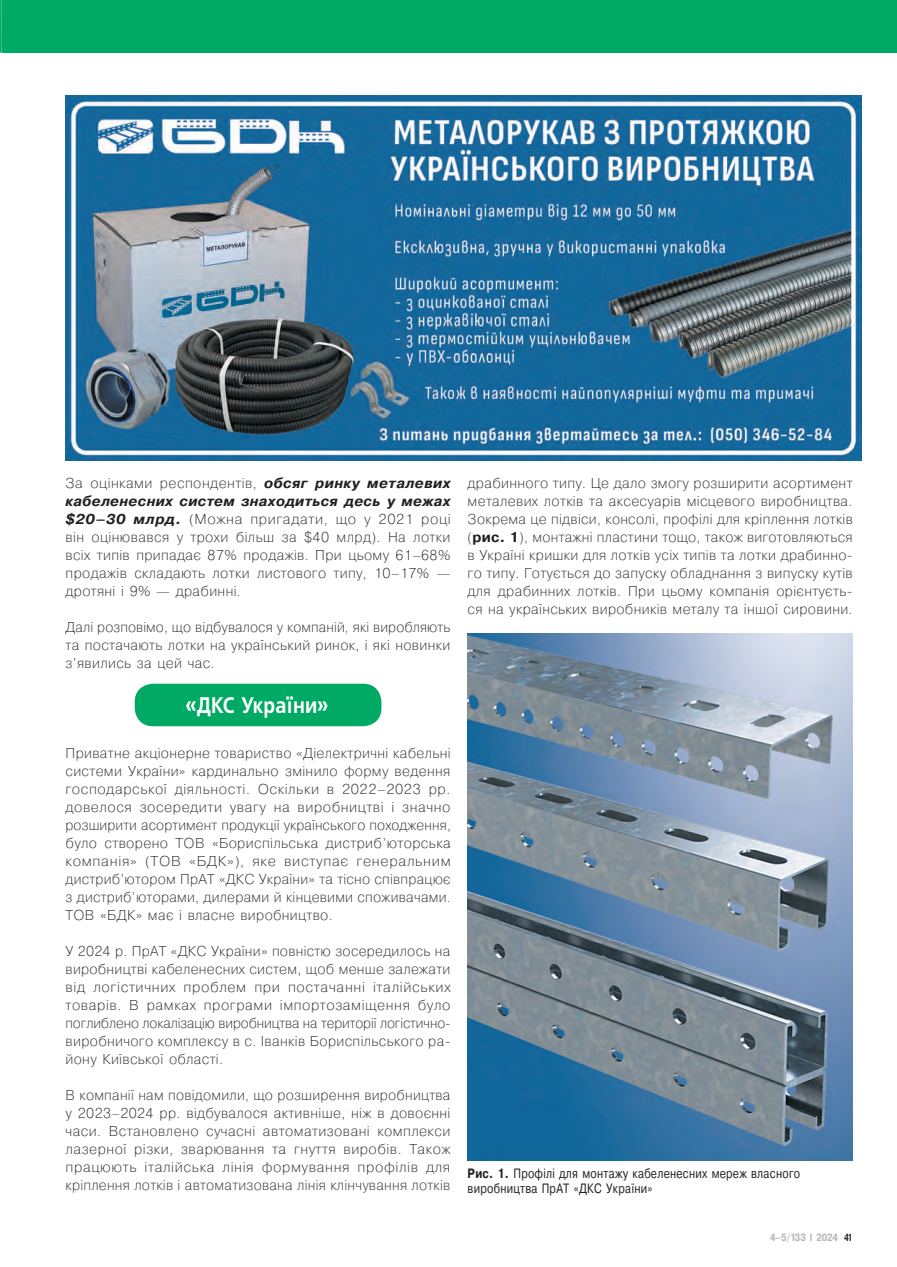
<style>
.page{position:relative;width:897px;height:1267px;background:#fff}
.page>*{position:absolute;margin:0;border:0;box-sizing:border-box;transform-origin:0 0}
.t1{font:600 22.5px "Free Set";letter-spacing:.005em;color:#fff;scale:.85 1}
.Текст_osn_GREP{font:200 14.25px/18px "Pragmatica";letter-spacing:.025em;color:#231f20;text-align:justify}
.Рис__-_подп_GREP{font:13.5px/15px "Pragmatica";letter-spacing:.025em;color:#231f20;scale:.8 1}
.Нижний_колонтитул_R{font:700 10.5px "Pragmatica";color:#b2b3b7;scale:.8 1}
.Номер_стр_R{font:700 10.5px "Pragmatica";color:#231f20;scale:.7 1}
.s1{font-weight:700;font-style:italic}
.s2{font-weight:700}
</style>
<div class="page">
<div style="left:2px;top:0;width:894px;height:53px;background:#00a964"></div>
<div style="left:135px;top:683px;width:246px;height:43px;background:#00a964;border-radius:18px"></div>
<img style="left:467px;top:633px;width:385px;height:527px">
<img style="left:66px;top:95px;width:795px;height:366px">
<svg style="left:0;top:0;width:2px;height:53px"></svg>
<p class="Текст_osn_GREP" style="left:66px;top:473px;width:386px">За оцінками респондентів, <span class="s1">обсяг ринку металевих кабеленесних систем знаходиться десь у межах $20–30 млрд.</span> (Можна пригадати, що у 2021 році він оцінювався у трохи більш за $40 млрд). На лотки всіх типів припадає 87% продажів. При цьому 61–68% продажів складають лотки листового типу, 10–17% — дротяні і 9% — драбинні.</p>
<p class="Текст_osn_GREP" style="left:66px;top:617px;width:386px">Далі розповімо, що відбувалося у компаній, які виробляють та постачають лотки на український ринок, і які новинки з’явились за цей час.</p>
<p class="t1" style="left:185px;top:692px;width:170px">«ДКС України»</p>
<p class="Текст_osn_GREP" style="left:66px;top:743px;width:387px">Приватне акціонерне товариство «Діелектричні кабельні системи України» кардинально змінило форму ведення господарської діяльності. Оскільки в 2022–2023 рр. довелося зосередити увагу на виробництві і значно розширити асортимент продукції українського походження, було створено ТОВ «Бориспільська дистриб’юторська компанія» (ТОВ «БДК»), яке виступає генеральним дистриб’ютором ПрАТ «ДКС України» та тісно співпрацює з дистриб’юторами, дилерами й кінцевими споживачами.<br>ТОВ «БДК» має і власне виробництво.</p>
<p class="Текст_osn_GREP" style="left:66px;top:941px;width:386px">У 2024 р. ПрАТ «ДКС України» повністю зосередилось на виробництві кабеленесних систем, щоб менше залежати від логістичних проблем при постачанні італійських товарів. В рамках програми імпортозаміщення було поглиблено локалізацію виробництва на території логістично&shy;виробничого комплексу в с. Іванків Бориспільського ра&shy;йону Київської області.</p>
<p class="Текст_osn_GREP" style="left:66px;top:1085px;width:386px">В компанії нам повідомили, що розширення виробництва у 2023–2024 рр. відбувалося активніше, ніж в довоєнні часи. Встановлено сучасні автоматизовані комплекси лазерної різки, зварювання та гнуття виробів. Також працюють італійська лінія формування профілів для кріплення лотків і автоматизована лінія клінчування лотків</p>
<p class="Текст_osn_GREP" style="left:467px;top:473px;width:387px">драбинного типу. Це дало змогу розширити асортимент металевих лотків та аксесуарів місцевого виробництва.<br>Зокрема це підвіси, консолі, профілі для кріплення лотків (<span class="s2">рис. 1</span>), монтажні пластини тощо, також виготовляються в Україні кришки для лотків усіх типів та лотки драбинно&shy;го типу. Готується до запуску обладнання з випуску кутів для драбинних лотків. При цьому компанія орієнтуєть&shy;ся на українських виробників металу та іншої сировини.</p>
<p class="Рис__-_подп_GREP" style="left:467px;top:1165px;width:417px"><span class="s2">Рис. 1.</span> Профілі для монтажу кабеленесних мереж власного виробництва ПрАТ «ДКС України»</p>
<p class="Нижний_колонтитул_R" style="left:770px;top:1230px;width:86px">4–5/133 I 2024</p>
<p class="Номер_стр_R" style="left:843px;top:1230px;width:14px">41</p>
</div>
